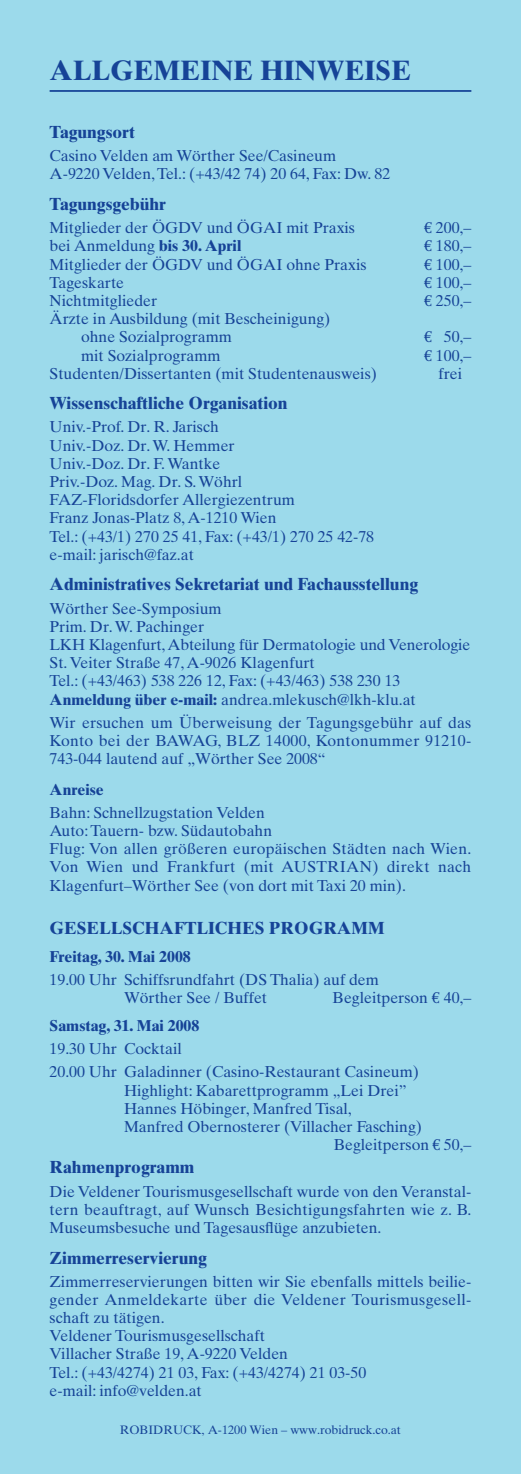
<style>
.page{position:relative;width:521px;height:1474px;background:#fff}
.page>*{position:absolute;margin:0;border:0;box-sizing:border-box;transform-origin:0 0}
.t1{font:700 28px "Times Ten";color:#164397}
.t2{font:700 17.5px "Times Ten";color:#164397}
.t3{font:15.75px/18.2px "Times Ten";color:#164397}
.t4{font:700 15.75px "Times Ten";color:#164397}
.t5{font:12.25px "Times Ten";color:#164397}
.s1{font-family:"Euro Serif"}
.s2{font-weight:700}
</style>
<div class="page">
<div style="left:0;top:0;width:521px;height:1473px;background:#9cdaeb"></div>
<hr style="left:50px;top:90px;width:421px;height:2px;background:#164397">
<h1 class="t1" style="left:50px;top:60px;width:363px">ALLGEMEINE HINWEISE</h1>
<p class="t2" style="left:50px;top:125px;width:87px">Tagungsort</p>
<p class="t3" style="left:50px;top:148px;width:342px">Casino Velden am Wörther See/Casineum<br>A-9220 Velden, Tel.: (+43/42 74) 20 64, Fax: Dw. 82</p>
<p class="t2" style="left:50px;top:197px;width:118px">Tagungsgebühr</p>
<p class="t3" style="left:50px;top:220px;width:307px">Mitglieder der ÖGDV und ÖGAI mit Praxis</p>
<p class="t3" style="left:424px;top:220px;width:49px"><span class="s1">€</span> 200,–</p>
<p class="t3" style="left:50px;top:238px;width:193px">bei Anmeldung <span class="s2">bis 30. April</span></p>
<p class="t3" style="left:424px;top:238px;width:49px"><span class="s1">€</span> 180,–</p>
<p class="t3" style="left:50px;top:257px;width:318px">Mitglieder der ÖGDV und ÖGAI ohne Praxis</p>
<p class="t3" style="left:424px;top:257px;width:49px"><span class="s1">€</span> 100,–</p>
<p class="t3" style="left:50px;top:275px;width:76px">Tageskarte</p>
<p class="t3" style="left:424px;top:275px;width:49px"><span class="s1">€</span> 100,–</p>
<p class="t3" style="left:50px;top:293px;width:109px">Nichtmitglieder</p>
<p class="t3" style="left:424px;top:293px;width:49px"><span class="s1">€</span> 250,–</p>
<p class="t3" style="left:81px;top:311px;width:251px;text-indent:-32px">Ärzte in Ausbildung (mit Bescheinigung) ohne Sozialprogramm</p>
<p class="t3" style="left:424px;top:329px;width:49px"><span class="s1">€</span> 50,–</p>
<p class="t3" style="left:81px;top:347px;width:141px">mit Sozialprogramm</p>
<p class="t3" style="left:424px;top:347px;width:49px"><span class="s1">€</span> 100,–</p>
<p class="t3" style="left:50px;top:366px;width:329px">Studenten/Dissertanten (mit Studentenausweis)</p>
<p class="t3" style="left:438px;top:366px;width:25px">frei</p>
<p class="t2" style="left:50px;top:397px;width:240px">Wissenschaftliche Organisation</p>
<p class="t3" style="left:50px;top:419px;width:326px">Univ.-Prof. Dr. R. Jarisch<br>Univ.-Doz. Dr. W. Hemmer<br>Univ.-Doz. Dr. F. Wantke<br>Priv.-Doz. Mag. Dr. S. Wöhrl<br>FAZ-Floridsdorfer Allergiezentrum<br>Franz Jonas-Platz 8, A-1210 Wien<br>Tel.: (+43/1) 270 25 41, Fax: (+43/1) 270 25 42-78 e-mail: jarisch@faz.at</p>
<p class="t2" style="left:50px;top:578px;width:370px">Administratives Sekretariat und Fachausstellung</p>
<p class="t3" style="left:50px;top:600px;width:422px">Wörther See-Symposium<br>Prim. Dr. W. Pachinger<br>LKH Klagenfurt, Abteilung für Dermatologie und Venerologie St. Veiter Straße 47, A-9026 Klagenfurt<br>Tel.: (+43/463) 538 226 12, Fax: (+43/463) 538 230 13<br><span class="s2">Anmeldung über e-mail:</span> andrea.mlekusch@lkh-klu.at</p>
<p class="t3" style="left:50px;top:714px;width:423px;text-align:justify">Wir ersuchen um Überweisung der Tagungsgebühr auf das Konto bei der BAWAG, BLZ 14000, Kontonummer 91210- 743-044 lautend auf „Wörther See 2008“</p>
<p class="t4" style="left:50px;top:783px;width:56px">Anreise</p>
<p class="t3" style="left:50px;top:805px;width:423px">Bahn: Schnellzugstation Velden<br>Auto: Tauern- bzw. Südautobahn<br>Flug: Von allen größeren europäischen Städten nach Wien.<br>Von Wien und Frankfurt (mit AUSTRIAN) direkt nach Klagenfurt–Wörther See (von dort mit Taxi 20 min).</p>
<p class="t2" style="left:50px;top:921px;width:336px">GESELLSCHAFTLICHES PROGRAMM</p>
<p class="t4" style="left:50px;top:950px;width:143px">Freitag, 30. Mai 2008</p>
<p class="t3" style="left:124px;top:972px;width:256px;text-indent:-74px">19.00 Uhr Schiffsrundfahrt (DS Thalia) auf dem<br>Wörther See / Buffet</p>
<p class="t3" style="left:333px;top:990px;width:140px">Begleitperson <span class="s1">€</span> 40,–</p>
<p class="t4" style="left:50px;top:1019px;width:151px">Samstag, 31. Mai 2008</p>
<p class="t3" style="left:50px;top:1039px;width:371px;line-height:23.1px">19.30 Uhr Cocktail<br>20.00 Uhr Galadinner (Casino-Restaurant Casineum)</p>
<p class="t3" style="left:124px;top:1082px;width:284px">Highlight: Kabarettprogramm „Lei Drei”</p>
<p class="t3" style="left:124px;top:1100px;width:229px">Hannes Höbinger, Manfred Tisal,</p>
<p class="t3" style="left:124px;top:1119px;width:299px">Manfred Obernosterer (Villacher Fasching)</p>
<p class="t3" style="left:334px;top:1137px;width:139px">Begleitperson <span class="s1">€</span> 50,–</p>
<p class="t2" style="left:50px;top:1160px;width:146px">Rahmenprogramm</p>
<p class="t3" style="left:50px;top:1183px;width:423px;text-align:justify">Die Veldener Tourismusgesellschaft wurde von den Veranstal&shy;tern beauftragt, auf Wunsch Besichtigungsfahrten wie z. B.<br>Museumsbesuche und Tagesausflüge anzubieten.</p>
<p class="t2" style="left:50px;top:1250px;width:159px">Zimmerreservierung</p>
<p class="t3" style="left:50px;top:1273px;width:423px">Zimmerreservierungen bitten wir Sie ebenfalls mittels beilie&shy;gender Anmeldekarte über die Veldener Tourismusgesell&shy;schaft zu tätigen.<br>Veldener Tourismusgesellschaft<br>Villacher Straße 19, A-9220 Velden<br>Tel.: (+43/4274) 21 03, Fax: (+43/4274) 21 03-50<br>e-mail: info@velden.at</p>
<p class="t5" style="left:120px;top:1424px;width:283px">ROBIDRUCK, A-1200 Wien – www.robidruck.co.at</p>
</div>
